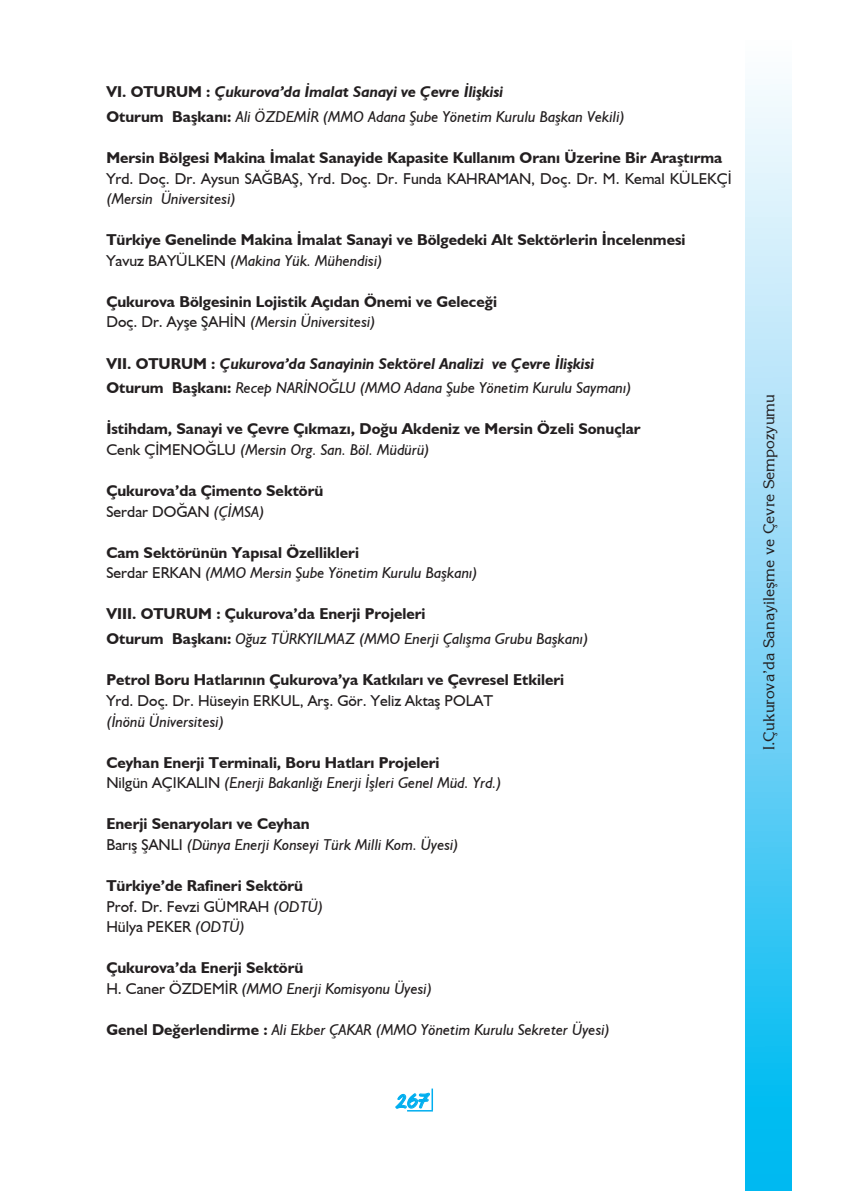
<style>
.page{position:relative;width:851px;height:1191px;background:#fff}
.page>*{position:absolute;margin:0;border:0;box-sizing:border-box;transform-origin:0 0}
.t1{font:22.5px "Cosmic Plain";color:#00aeef}
.t2{font:700 15.75px/20.5px "Humanist 521 BT";color:#231f20}
.t3{font:italic 15.75px/20.5px "Humanist 521 BT";color:#231f20}
.t4{font:15.75px/20.5px "Humanist 521 BT";color:#231f20}
.t5{font:italic 700 15.75px/24.8px "Humanist 521 BT";color:#231f20}
.t6{font:15px "TR Eagles";color:#231f20}
.s1{font-weight:700;font-style:normal}
.s2{font-weight:700}
.s3{font-weight:400}
.s4{font-weight:400;font-style:italic}
.s5{font-style:normal}
.s6{font-style:italic}
</style>
<div class="page">
<div style="left:745px;top:0;width:46px;height:1191px;background:linear-gradient(to bottom,#fffefe,#00b5f0)"></div>
<hr style="left:431px;top:1088px;width:2px;height:22px;background:#00aeef">
<svg style="left:395px;top:1092px;width:38px;height:19px"></svg>
<p class="t3" style="left:106px;top:79px;width:520px;line-height:24.8px"><span class="s1">VI. OTURUM :</span> <span class="s2">Çukurova’da İmalat Sanayi ve Çevre İlişkisi<br></span><span class="s1">Oturum Başkanı:</span> Ali ÖZDEMİR (MMO Adana Şube Yönetim Kurulu Başkan Vekili)</p>
<p class="t2" style="left:106px;top:147px;width:617px">Mersin Bölgesi Makina İmalat Sanayide Kapasite Kullanım Oranı Üzerine Bir Araştırma</p>
<p class="t4" style="left:106px;top:168px;width:627px">Yrd. Doç. Dr. Aysun SAĞBAŞ, Yrd. Doç. Dr. Funda KAHRAMAN, Doç. Dr. M. Kemal KÜLEKÇİ</p>
<p class="t3" style="left:106px;top:188px;width:131px">(Mersin Üniversitesi)</p>
<p class="t2" style="left:106px;top:229px;width:580px">Türkiye Genelinde Makina İmalat Sanayi ve Bölgedeki Alt Sektörlerin İncelenmesi<br><span class="s3">Yavuz BAYÜLKEN</span> <span class="s4">(Makina Yük. Mühendisi)</span></p>
<p class="t2" style="left:106px;top:291px;width:392px">Çukurova Bölgesinin Lojistik Açıdan Önemi ve Geleceği<br><span class="s3">Doç. Dr. Ayşe ŞAHİN</span> <span class="s4">(Mersin Üniversitesi)</span></p>
<p class="t5" style="left:106px;top:350px;width:527px"><span class="s5">VII. OTURUM :</span> Çukurova’da Sanayinin Sektörel Analizi ve Çevre İlişkisi<br><span class="s5">Oturum Başkanı:</span> <span class="s3">Recep NARİNOĞLU (MMO Adana Şube Yönetim Kurulu Saymanı)</span></p>
<p class="t2" style="left:106px;top:418px;width:535px">İstihdam, Sanayi ve Çevre Çıkmazı, Doğu Akdeniz ve Mersin Özeli Sonuçlar<br><span class="s3">Cenk ÇİMENOĞLU</span> <span class="s4">(Mersin Org. San. Böl. Müdürü)</span></p>
<p class="t2" style="left:106px;top:480px;width:218px">Çukurova’da Çimento Sektörü<br><span class="s3">Serdar DOĞAN</span> <span class="s4">(ÇİMSA)</span></p>
<p class="t3" style="left:106px;top:542px;width:373px"><span class="s1">Cam Sektörünün Yapısal Özellikleri<br></span><span class="s5">Serdar ERKAN</span> (MMO Mersin Şube Yönetim Kurulu Başkanı)</p>
<p class="t2" style="left:106px;top:601px;width:484px;line-height:24.8px">VIII. OTURUM : Çukurova’da Enerji Projeleri<br>Oturum Başkanı: <span class="s4">Oğuz TÜRKYILMAZ (MMO Enerji Çalışma Grubu Başkanı)</span></p>
<p class="t2" style="left:106px;top:669px;width:459px">Petrol Boru Hatlarının Çukurova’ya Katkıları ve Çevresel Etkileri</p>
<p class="t4" style="left:106px;top:690px;width:388px">Yrd. Doç. Dr. Hüseyin ERKUL, Arş. Gör. Yeliz Aktaş POLAT</p>
<p class="t3" style="left:106px;top:710px;width:119px">(İnönü Üniversitesi)</p>
<p class="t2" style="left:106px;top:751px;width:397px">Ceyhan Enerji Terminali, Boru Hatları Projeleri<br><span class="s3">Nilgün AÇIKALIN</span> <span class="s4">(Enerji Bakanlığı Enerji İşleri Genel Müd. Yrd.)</span></p>
<p class="t3" style="left:106px;top:813px;width:354px"><span class="s1">Enerji Senaryoları ve Ceyhan<br></span><span class="s5">Barış ŞANLI</span> (Dünya Enerji Konseyi Türk Milli Kom. Üyesi)</p>
<p class="t4" style="left:106px;top:875px;width:218px"><span class="s2">Türkiye’de Rafineri Sektörü<br></span>Prof. Dr. Fevzi GÜMRAH <span class="s6">(ODTÜ)<br></span>Hülya PEKER <span class="s6">(ODTÜ)</span></p>
<p class="t3" style="left:106px;top:957px;width:327px"><span class="s1">Çukurova’da Enerji Sektörü<br></span><span class="s5">H. Caner ÖZDEMİR</span> (MMO Enerji Komisyonu Üyesi)</p>
<p class="t3" style="left:106px;top:1019px;width:505px"><span class="s1">Genel Değerlendirme :</span> Ali Ekber ÇAKAR (MMO Yönetim Kurulu Sekreter Üyesi)</p>
<h1 class="t1" style="left:395px;top:1085px;width:37px">267</h1>
<p class="t6" style="left:759px;top:750px;width:357px;rotate:-90deg">I.Çukurova’da Sanayileşme ve Çevre Sempozyumu</p>
</div>
